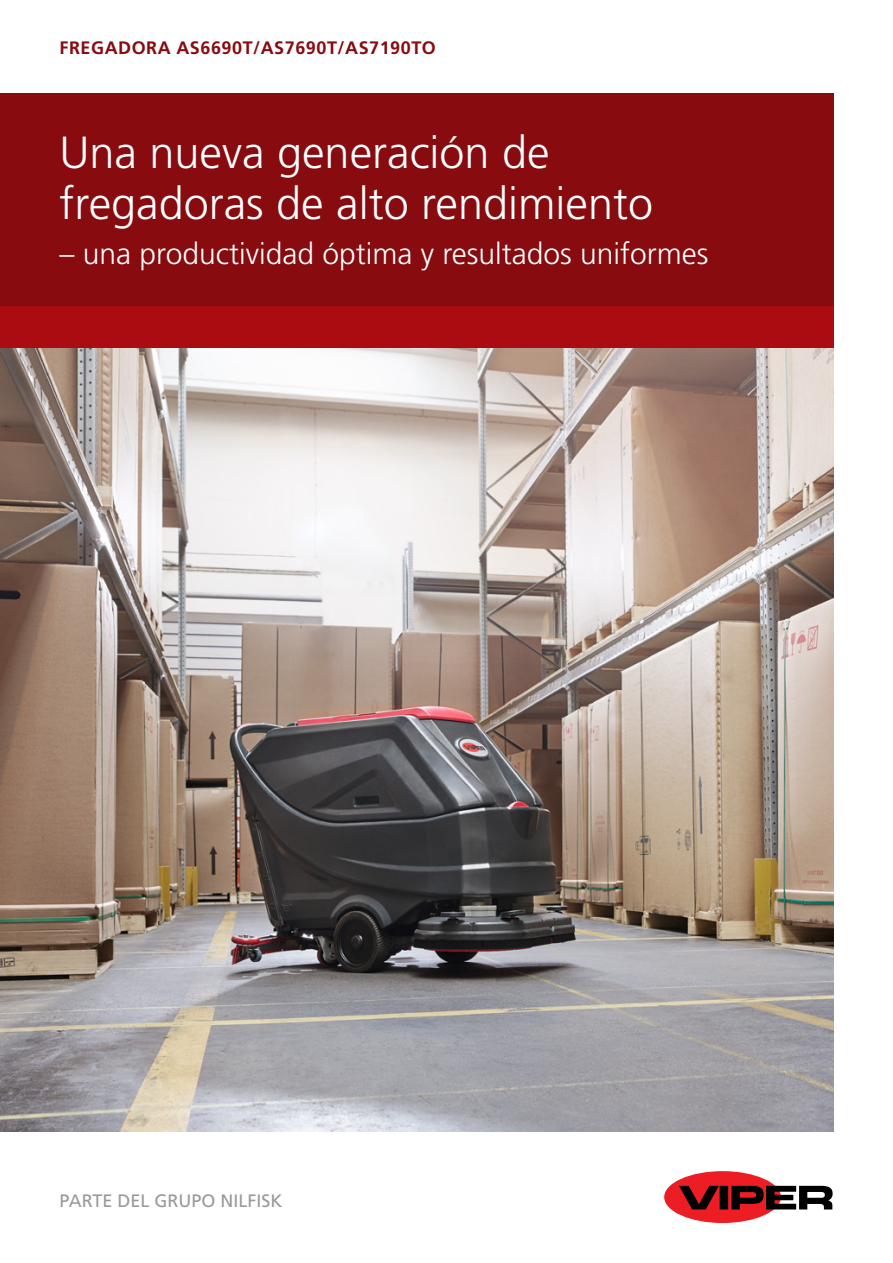
<style>
.page{position:relative;width:893px;height:1263px;background:#fff}
.page>*{position:absolute;margin:0;border:0;box-sizing:border-box;transform-origin:0 0}
.t1{font:300 45px/51px "Frutiger LT Std";color:#fff}
.t2{font:300 30px "Frutiger LT Std";color:#fff}
.t3{font:700 18px "Frutiger LT Std";letter-spacing:.03em;color:#870b0f}
.t4{font:18px "Frutiger LT Std";color:#999}
</style>
<div class="page">
<div style="left:0;top:306px;width:833px;height:43px;background:#ab0c11"></div>
<div style="left:0;top:94px;width:833px;height:212px;background:#870b0f"></div>
<img style="left:0;top:349px;width:833px;height:782px">
<div style="left:664px;top:1171px;width:117px;height:52px;background:#ed1d24;border-radius:50%"></div>
<svg style="left:679px;top:1186px;width:154px;height:23px"></svg>
<p class="t3" style="left:60px;top:37px;width:378px">FREGADORA AS6690T/AS7690T/AS7190TO</p>
<p class="t1" style="left:60px;top:127px;width:595px">Una nueva generación de fregadoras de alto rendimiento</p>
<p class="t2" style="left:60px;top:236px;width:651px">– una productividad óptima y resultados uniformes</p>
<p class="t4" style="left:60px;top:1190px;width:225px">PARTE DEL GRUPO NILFISK</p>
</div>
